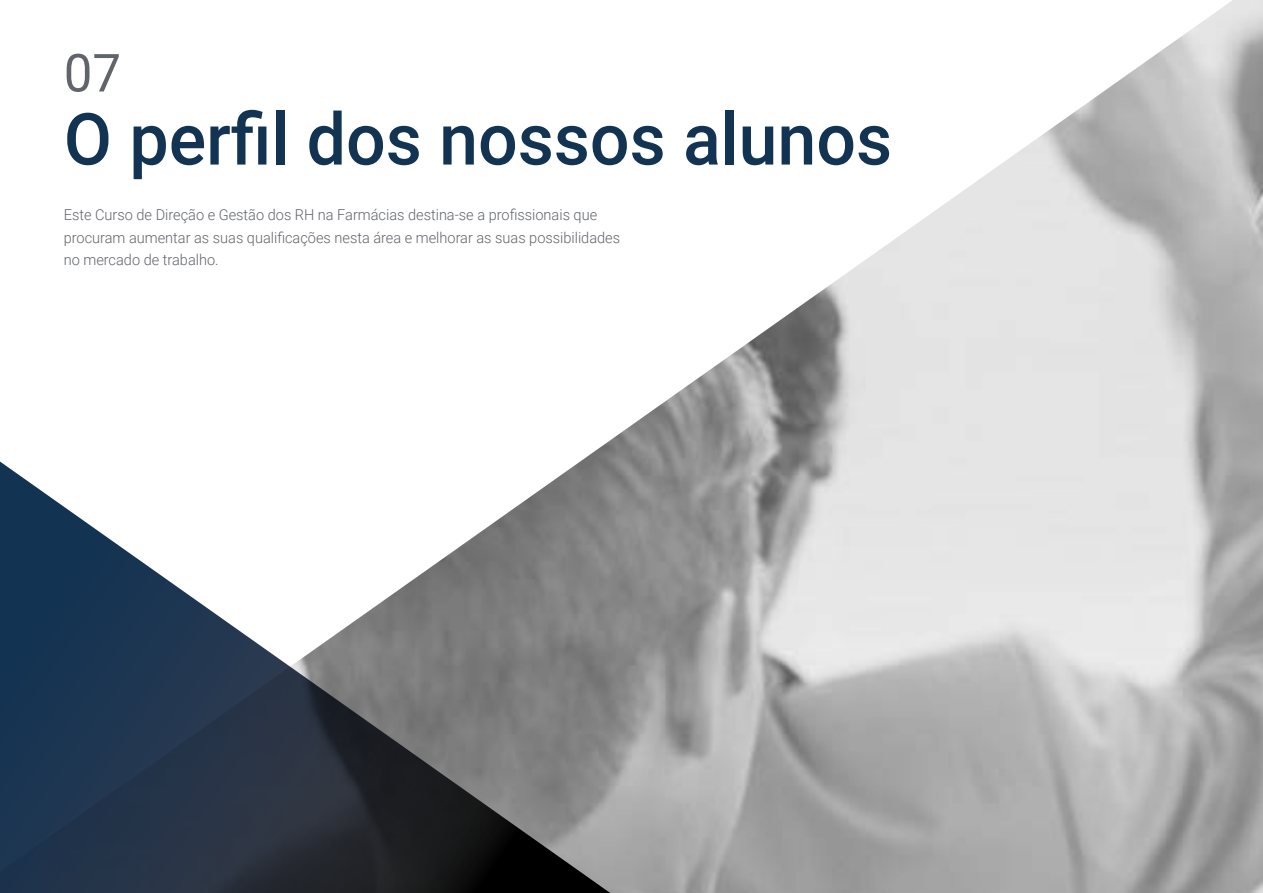
<style>
.page{position:relative;width:1263px;height:893px;background:#fff}
.page>*{position:absolute;margin:0;border:0;box-sizing:border-box;transform-origin:0 0}
.t1{font:500 72px "Roboto";color:#123352}
.t2{font:52.5px "Roboto";color:#61646a}
.t3{font:300 15px/22.5px "Roboto";color:#61646a}
</style>
<div class="page">
<img style="left:602px;top:0;width:661px;height:893px">
<svg style="left:0;top:446px;width:640px;height:447px"></svg>
<h2 class="t2" style="left:64px;top:36px;width:59px">07</h2>
<h1 class="t1" style="left:64px;top:89px;width:830px">O perfil dos nossos alunos</h1>
<p class="t3" style="left:64px;top:203px;width:558px">Este Curso de Direção e Gestão dos RH na Farmácias destina-se a profissionais que procuram aumentar as suas qualificações nesta área e melhorar as suas possibilidades no mercado de trabalho.</p>
</div>
